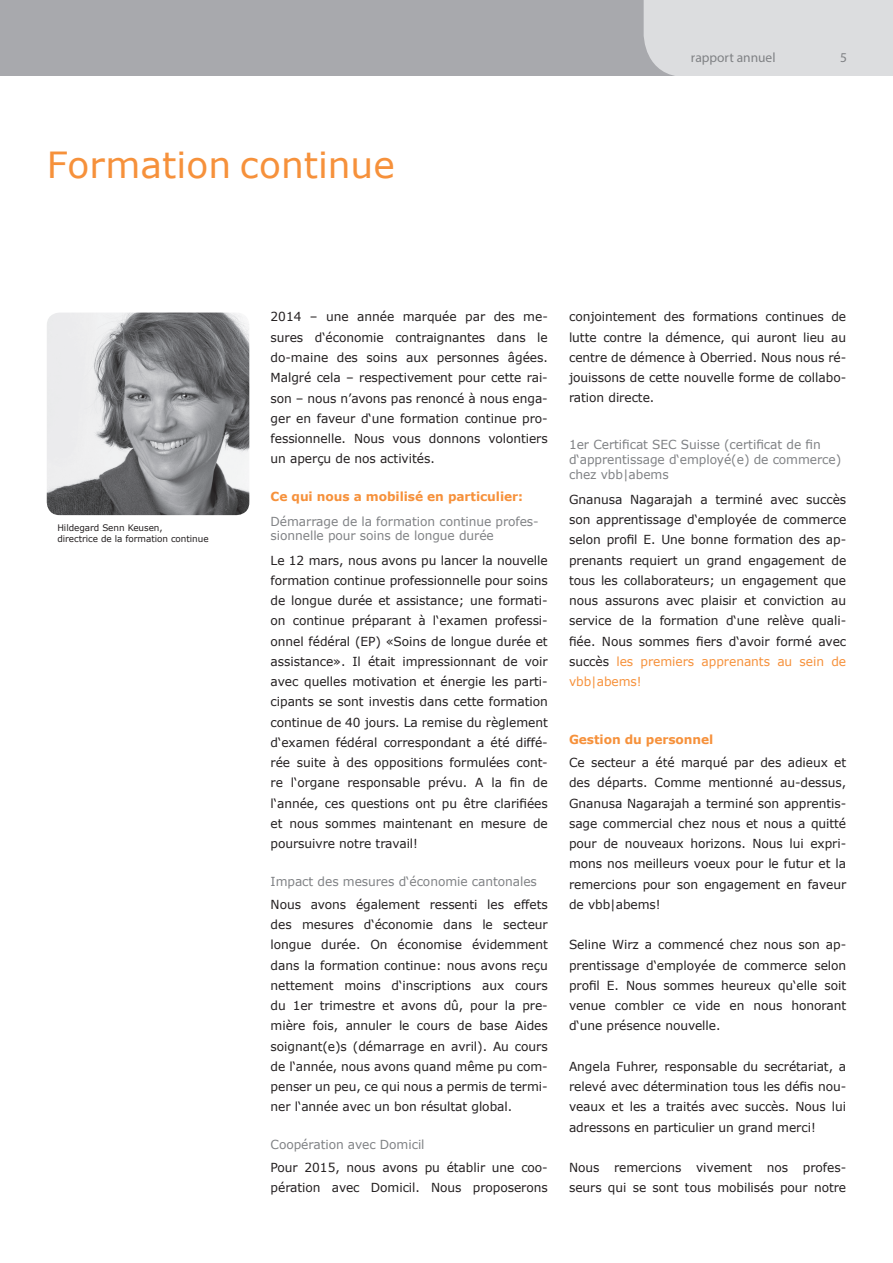
<style>
.page{position:relative;width:893px;height:1263px;background:#fff}
.page>*{position:absolute;margin:0;border:0;box-sizing:border-box;transform-origin:0 0}
.t1{font:36px "Verdana";letter-spacing:.005em;color:#f6913b}
.t2{font:13.5px "Myriad Pro";color:#808285}
.t3{font:12.45px/20.2px "Verdana";letter-spacing:-.005em;color:#231f20;text-align:justify}
.t4{font:12.45px/15px "Verdana";letter-spacing:-.005em;color:#808285}
.t5{font:700 12.45px "Verdana";letter-spacing:-.005em;color:#f6913b}
.t6{font:9px/10.8px "Verdana";letter-spacing:-.005em;color:#231f20}
.s1{color:#f6913b}
</style>
<div class="page">
<div style="left:0;top:0;width:644px;height:76px;background:#a8a9ad"></div>
<div style="left:644px;top:0;width:249px;height:76px;background:#dcdddf"></div>
<img style="left:47px;top:313px;width:202px;height:202px">
<h1 class="t1" style="left:47px;top:141px;width:350px">Formation continue</h1>
<p class="t2" style="left:691px;top:49px;width:86px">rapport annuel</p>
<p class="t2" style="left:840px;top:49px;width:8px">5</p>
<p class="t6" style="left:57px;top:522px;width:153px">Hildegard Senn Keusen,<br>directrice de la formation continue</p>
<p class="t3" style="left:271px;top:307px;width:279px">2014 – une année marquée par des me&shy;sures d‘économie contraignantes dans le do-maine des soins aux personnes âgées.<br>Malgré cela – respectivement pour cette rai&shy;son – nous n’avons pas renoncé à nous enga&shy;ger en faveur d‘une formation continue pro&shy;fessionnelle. Nous vous donnons volontiers un aperçu de nos activités.</p>
<p class="t5" style="left:271px;top:487px;width:254px">Ce qui nous a mobilisé en particulier:</p>
<p class="t4" style="left:271px;top:513px;width:270px">Démarrage de la formation continue profes&shy;sionnelle pour soins de longue durée</p>
<p class="t3" style="left:271px;top:550px;width:279px">Le 12 mars, nous avons pu lancer la nouvelle formation continue professionnelle pour soins de longue durée et assistance; une formati&shy;on continue préparant à l‘examen professi&shy;onnel fédéral (EP) «Soins de longue durée et assistance». Il était impressionnant de voir avec quelles motivation et énergie les parti&shy;cipants se sont investis dans cette formation continue de 40 jours. La remise du règlement d‘examen fédéral correspondant a été diffé&shy;rée suite à des oppositions formulées cont&shy;re l‘organe responsable prévu. A la fin de l‘année, ces questions ont pu être clarifiées et nous sommes maintenant en mesure de poursuivre notre travail!</p>
<p class="t4" style="left:271px;top:873px;width:268px">Impact des mesures d‘économie cantonales</p>
<p class="t3" style="left:271px;top:894px;width:279px">Nous avons également ressenti les effets des mesures d‘économie dans le secteur longue durée. On économise évidemment dans la formation continue: nous avons reçu nettement moins d‘inscriptions aux cours du 1er trimestre et avons dû, pour la pre&shy;mière fois, annuler le cours de base Aides soignant(e)s (démarrage en avril). Au cours de l‘année, nous avons quand même pu com&shy;penser un peu, ce qui nous a permis de termi&shy;ner l‘année avec un bon résultat global.</p>
<p class="t4" style="left:271px;top:1137px;width:156px">Coopération avec Domicil</p>
<p class="t3" style="left:271px;top:1157px;width:279px">Pour 2015, nous avons pu établir une coo&shy;pération avec Domicil. Nous proposerons</p>
<p class="t3" style="left:569px;top:307px;width:279px">conjointement des formations continues de lutte contre la démence, qui auront lieu au centre de démence à Oberried. Nous nous ré&shy;jouissons de cette nouvelle forme de collabo&shy;ration directe.</p>
<p class="t4" style="left:569px;top:437px;width:274px">1er Certificat SEC Suisse (certificat de fin d‘apprentissage d‘employé(e) de commerce) chez vbb|abems</p>
<p class="t3" style="left:569px;top:489px;width:279px">Gnanusa Nagarajah a terminé avec succès son apprentissage d‘employée de commerce selon profil E. Une bonne formation des ap&shy;prenants requiert un grand engagement de tous les collaborateurs; un engagement que nous assurons avec plaisir et conviction au service de la formation d‘une relève quali&shy;fiée. Nous sommes fiers d‘avoir formé avec succès <span class="s1">les premiers apprenants au sein de vbb|abems!</span></p>
<p class="t5" style="left:569px;top:730px;width:146px">Gestion du personnel</p>
<p class="t3" style="left:569px;top:752px;width:279px">Ce secteur a été marqué par des adieux et des départs. Comme mentionné au-dessus, Gnanusa Nagarajah a terminé son apprentis&shy;sage commercial chez nous et nous a quitté pour de nouveaux horizons. Nous lui expri&shy;mons nos meilleurs voeux pour le futur et la remercions pour son engagement en faveur de vbb|abems!</p>
<p class="t3" style="left:569px;top:934px;width:279px">Seline Wirz a commencé chez nous son ap&shy;prentissage d‘employée de commerce selon profil E. Nous sommes heureux qu‘elle soit venue combler ce vide en nous honorant d‘une présence nouvelle.</p>
<p class="t3" style="left:569px;top:1056px;width:279px">Angela Fuhrer, responsable du secrétariat, a relevé avec détermination tous les défis nou&shy;veaux et les a traités avec succès. Nous lui adressons en particulier un grand merci!</p>
<p class="t3" style="left:569px;top:1157px;width:279px">Nous remercions vivement nos profes&shy;seurs qui se sont tous mobilisés pour notre</p>
</div>
